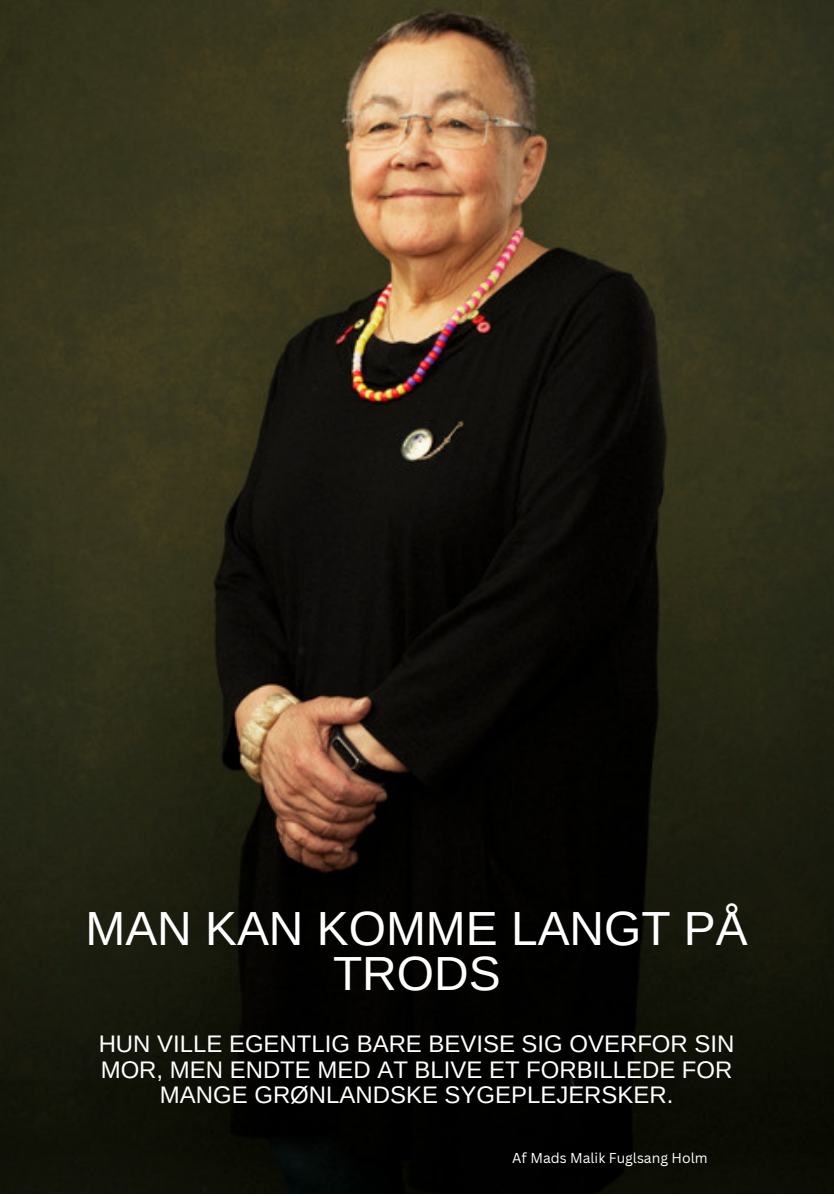
<style>
.page{position:relative;width:834px;height:1196px;background:#fff}
.page>*{position:absolute;margin:0;border:0;box-sizing:border-box;transform-origin:0 0}
.t1{font:48px/45px "Arimo";color:#fff;text-align:center}
.t2{font:24px/25.4px "Arimo";color:#fff;text-align:center}
.t3{font:14px "Canva Sans";color:#fff}
</style>
<div class="page">
<img style="left:0;top:0;width:834px;height:1193px">
<p class="t1" style="left:85px;top:906px;width:664px">MAN KAN KOMME LANGT PÅ<br>TRODS</p>
<p class="t2" style="left:99px;top:1031px;width:637px">HUN VILLE EGENTLIG BARE BEVISE SIG OVERFOR SIN<br>MOR, MEN ENDTE MED AT BLIVE ET FORBILLEDE FOR<br>MANGE GRØNLANDSKE SYGEPLEJERSKER.</p>
<p class="t3" style="left:512px;top:1148px;width:197px">Af Mads Malik Fuglsang Holm</p>
</div>
